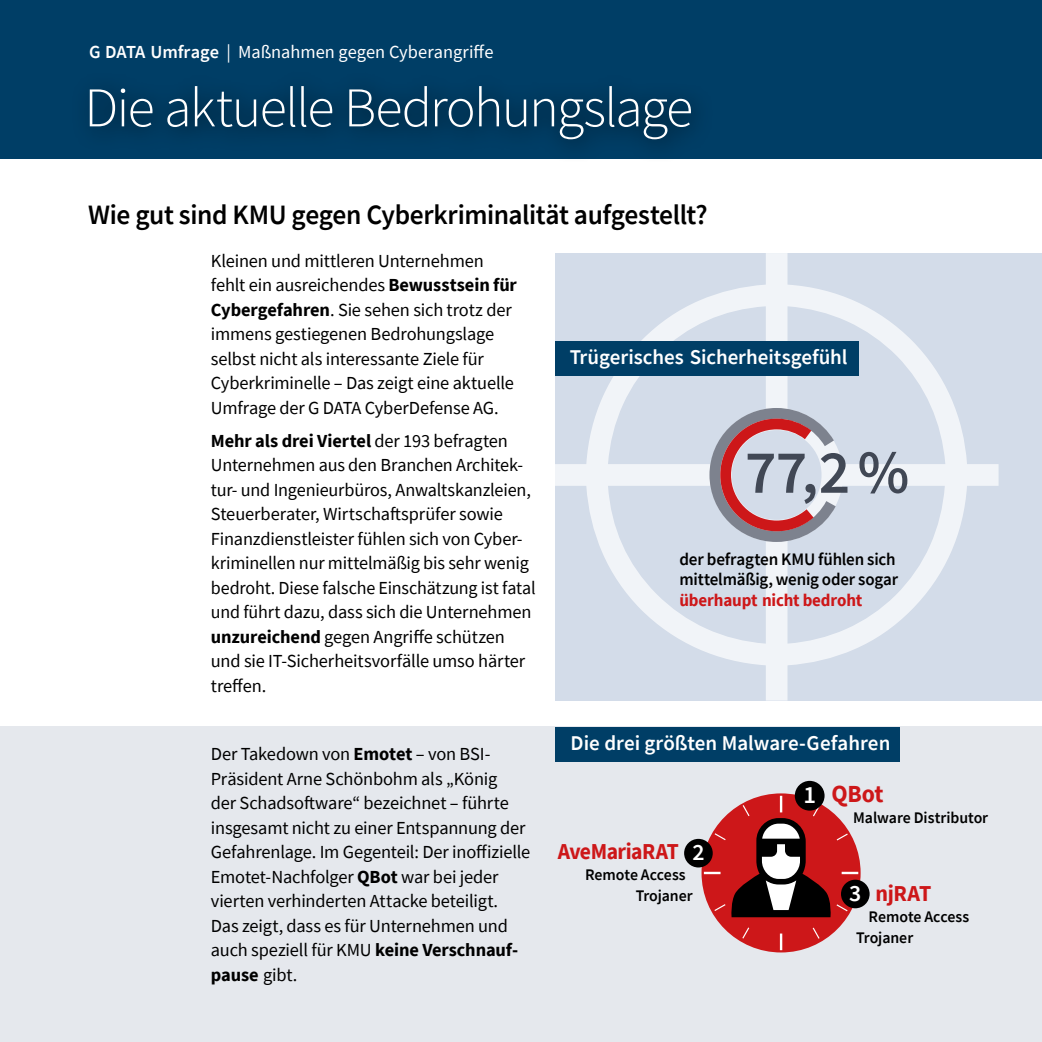
<style>
.page{position:relative;width:1042px;height:1042px;background:#fff}
.page>*{position:absolute;margin:0;border:0;box-sizing:border-box;transform-origin:0 0}
.t1{font:123.9px "Gcon";color:#000}
.t2{font:600 61.43px "Source Sans Pro";color:#414855}
.t3{font:300 56px "Source Sans Pro";letter-spacing:-.035em;color:#fff}
.t4{font:600 28px "Source Sans Pro";letter-spacing:-.015em;color:#000}
.t5{font:600 24.68px "Source Sans Pro";color:#fff}
.t6{font:700 24.5px "Source Sans Pro";color:#cd1719}
.t7{font:600 23.62px "Source Sans Pro";color:#fff}
.t8{font:700 22.75px "Source Sans Pro";letter-spacing:-.02em;color:#cd1719;scale:.95 1}
.t9{font:700 22.75px "Source Sans Pro";letter-spacing:-.02em;color:#cd1719}
.t10{font:600 21px "Source Sans Pro";color:#fff}
.t11{font:18.38px/24.5px "Source Sans Pro";letter-spacing:-.01em;color:#000}
.t12{font:18.38px "Source Sans Pro";color:#fff}
.t13{font:600 17.5px/20.1px "Source Sans Pro";letter-spacing:-.01em;color:#000}
.t14{font:700 17.5px "Source Sans Pro";letter-spacing:-.01em;color:#cd1719}
.t15{font:600 16.1px/21px "Source Sans Pro";letter-spacing:-.005em;color:#000}
.s1{font-weight:600}
.s2{font-weight:700}
</style>
<div class="page">
<div style="left:0;top:0;width:1042px;height:159px;background:#003e66"></div>
<div style="left:0;top:727px;width:1042px;height:315px;background:#e5e8ed"></div>
<div style="left:556px;top:253px;width:486px;height:447px;background:#d3dce9"></div>
<svg style="left:555px;top:253px;width:443px;height:447px"></svg>
<div style="left:556px;top:341px;width:303px;height:35px;background:#003e66"></div>
<svg style="left:704px;top:403px;width:141px;height:144px"></svg>
<div style="left:701px;top:793px;width:159px;height:159px;background:#cd1719;border-radius:50%"></div>
<svg style="left:780px;top:933px;width:2px;height:17px"></svg>
<svg style="left:780px;top:796px;width:2px;height:16px"></svg>
<svg style="left:841px;top:872px;width:17px;height:2px"></svg>
<svg style="left:704px;top:872px;width:16px;height:2px"></svg>
<svg style="left:742px;top:927px;width:8px;height:12px"></svg>
<svg style="left:812px;top:805px;width:9px;height:12px"></svg>
<svg style="left:714px;top:904px;width:12px;height:7px"></svg>
<svg style="left:836px;top:833px;width:12px;height:8px"></svg>
<svg style="left:812px;top:927px;width:8px;height:12px"></svg>
<svg style="left:741px;top:804px;width:9px;height:12px"></svg>
<svg style="left:836px;top:903px;width:13px;height:9px"></svg>
<svg style="left:714px;top:833px;width:12px;height:7px"></svg>
<div style="left:758px;top:819px;width:46px;height:67px;background:#fff;border-radius:50%"></div>
<svg style="left:761px;top:875px;width:39px;height:38px"></svg>
<div style="left:795px;top:781px;width:29px;height:29px;background:#000;border-radius:50%"></div>
<div style="left:684px;top:839px;width:29px;height:28px;background:#000;border-radius:50%"></div>
<div style="left:841px;top:879px;width:28px;height:29px;background:#000;border-radius:50%"></div>
<div style="left:556px;top:727px;width:344px;height:34px;background:#003e66"></div>
<div style="left:72px;top:70px;width:643px;height:94px;background:#000;opacity:.75"></div>
<p class="t12" style="left:89px;top:40px;width:406px"><span class="s1">G DATA Umfrage</span> | Maßnahmen gegen Cyberangriffe</p>
<h3 class="t3" style="left:84px;top:73px;width:610px">Die aktuelle Bedrohungslage</h3>
<h3 class="t4" style="left:88px;top:197px;width:621px">Wie gut sind KMU gegen Cyberkriminalität aufgestellt?</h3>
<p class="t11" style="left:211px;top:248px;width:308px">Kleinen und mittleren Unternehmen fehlt ein ausreichendes <span class="s2">Bewusstsein für Cybergefahren</span>. Sie sehen sich trotz der immens gestiegenen Bedrohungslage selbst nicht als interessante Ziele für Cyberkriminelle – Das zeigt eine aktuelle Umfrage der G DATA CyberDefense AG.</p>
<p class="t11" style="left:211px;top:428px;width:326px"><span class="s2">Mehr als drei Viertel</span> der 193 befragten Unternehmen aus den Branchen Architek‑ tur- und Ingenieurbüros, Anwaltskanzleien, Steuerberater, Wirtschaftsprüfer sowie Finanzdienstleister fühlen sich von Cyber‑ kriminellen nur mittelmäßig bis sehr wenig bedroht. Diese falsche Einschätzung ist fatal und führt dazu, dass sich die Unternehmen <span class="s2">unzureichend</span> gegen Angriffe schützen und sie IT-Sicherheitsvorfälle umso härter treffen.</p>
<p class="t11" style="left:211px;top:742px;width:321px">Der Takedown von <span class="s2">Emotet</span> – von BSI-Präsident Arne Schönbohm als „König<br>der Schadsoftware“ bezeichnet – führte insgesamt nicht zu einer Entspannung der Gefahrenlage. Im Gegenteil: Der inoffizielle Emotet-Nachfolger <span class="s2">QBot</span> war bei jeder vierten verhinderten Attacke beteiligt.<br>Das zeigt, dass es für Unternehmen und auch speziell für KMU <span class="s2">keine Verschnauf‑ pause</span> gibt.</p>
<p class="t10" style="left:570px;top:343px;width:279px">Trügerisches Sicherheitsgefühl</p>
<h2 class="t2" style="left:745px;top:432px;width:166px">77,2 %</h2>
<p class="t13" style="left:679px;top:549px;width:220px">der befragten KMU fühlen sich mittelmäßig, wenig oder sogar</p>
<p class="t14" style="left:679px;top:588px;width:184px">überhaupt nicht bedroht</p>
<p class="t10" style="left:570px;top:729px;width:321px">Die drei größten Malware-Gefahren</p>
<p class="t8" style="left:558px;top:836px;width:129px">AveMariaRAT</p>
<p class="t15" style="left:636px;top:864px;width:58px;text-indent:-51px">Remote Access<br>Trojaner</p>
<p class="t7" style="left:692px;top:836px;width:14px">2</p>
<h3 class="t6" style="left:831px;top:778px;width:54px">QBot</h3>
<p class="t15" style="left:853px;top:807px;width:136px">Malware Distributor</p>
<h3 class="t5" style="left:803px;top:778px;width:14px">1</h3>
<h1 class="t1" style="left:719px;top:806px;width:125px">Ç</h1>
<p class="t9" style="left:875px;top:878px;width:57px">njRAT</p>
<p class="t15" style="left:856px;top:906px;width:115px;text-indent:12px">Remote Access<br>Trojaner</p>
<p class="t7" style="left:849px;top:877px;width:14px">3</p>
</div>
